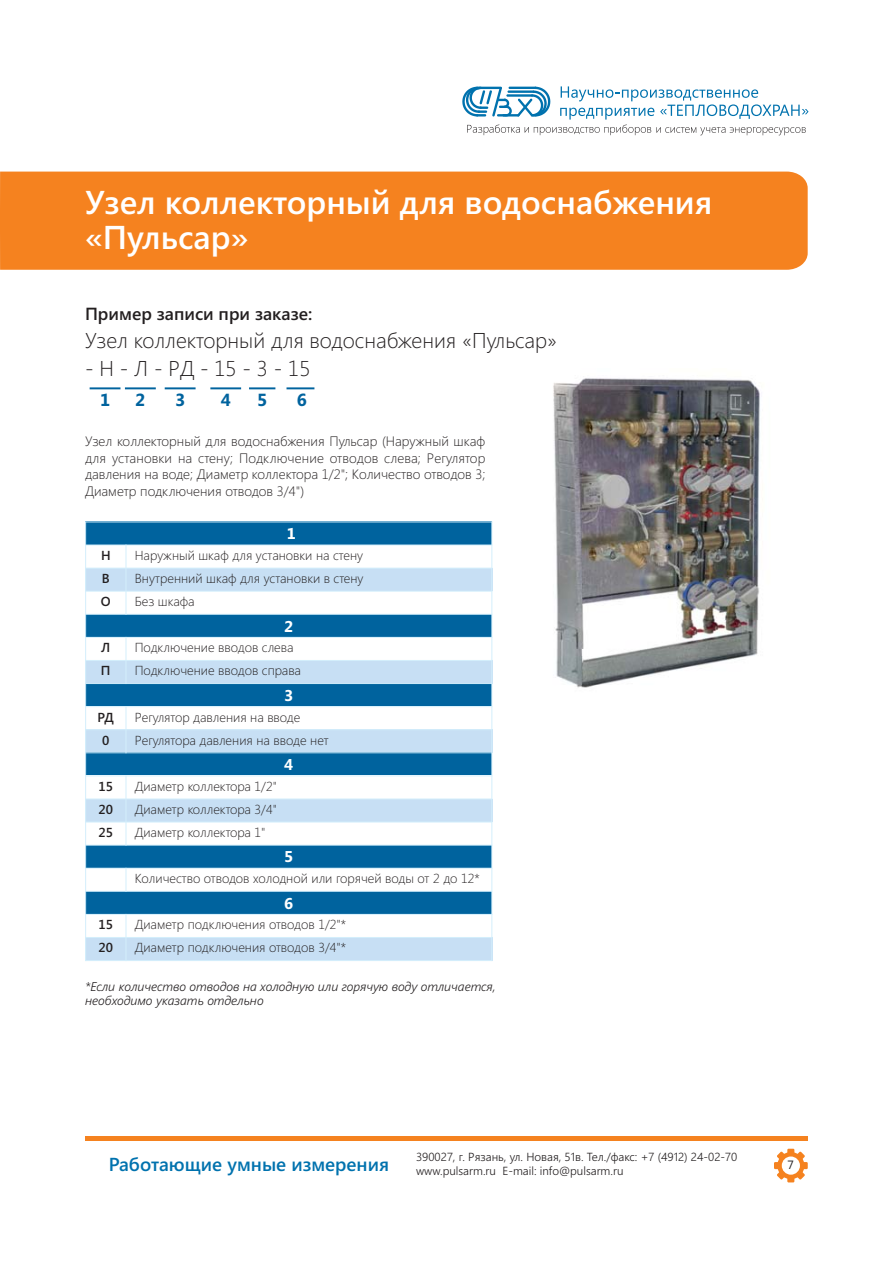
<style>
.page{position:relative;width:893px;height:1263px;background:#fff}
.page>*{position:absolute;margin:0;border:0;box-sizing:border-box;transform-origin:0 0}
.t1{font:600 33px/35.1px "Segoe UI";color:#fff}
.t2{font:300 21.45px "Segoe UI";color:#231f20}
.t3{font:600 18.75px "Segoe UI";color:#0072ae}
.t4{font:600 17.55px "Segoe UI";color:#231f20}
.t5{font:700 17.55px "Segoe UI";color:#00639e}
.t6{font:700 15.6px "Segoe UI";color:#fff}
.t7{font:300 13.65px/16.6px "Segoe UI";color:#231f20;text-align:justify}
.t8{font:300 13.05px "Segoe UI";color:#231f20}
.t9{font:600 13.05px "Segoe UI";color:#231f20}
.t10{font:italic 300 12.6px/13.6px "Segoe UI";color:#231f20}
.t11{font:12px "Segoe UI";color:#231f20}
.t12{font:300 11.7px "Segoe UI";color:#231f20}
</style>
<div class="page">
<svg style="left:462px;top:86px;width:346px;height:49px"></svg>
<div style="left:774px;top:1162px;width:34px;height:7px;background:#f5821f"></div>
<div style="left:787px;top:1149px;width:7px;height:33px;background:#f5821f"></div>
<svg style="left:777px;top:1152px;width:28px;height:28px"></svg>
<div style="left:777px;top:1152px;width:27px;height:27px;background:#f5821f;border-radius:50%"></div>
<div style="left:782px;top:1157px;width:18px;height:18px;background:#fff;border-radius:50%"></div>
<hr style="left:85px;top:1137px;width:723px;height:4px;background:#f5821f">
<img style="left:553px;top:378px;width:207px;height:310px">
<div style="left:0;top:172px;width:808px;height:98px;background:#f5821f"></div>
<div style="left:85px;top:521px;width:407px;height:24px;background:#00639e"></div>
<div style="left:85px;top:568px;width:41px;height:23px;background:#c7dff4"></div>
<div style="left:126px;top:568px;width:366px;height:23px;background:#c7dff4"></div>
<div style="left:85px;top:614px;width:407px;height:23px;background:#00639e"></div>
<div style="left:85px;top:660px;width:41px;height:24px;background:#c7dff4"></div>
<div style="left:126px;top:660px;width:366px;height:24px;background:#c7dff4"></div>
<div style="left:85px;top:684px;width:407px;height:23px;background:#00639e"></div>
<div style="left:85px;top:730px;width:41px;height:23px;background:#c7dff4"></div>
<div style="left:126px;top:730px;width:366px;height:23px;background:#c7dff4"></div>
<div style="left:85px;top:753px;width:407px;height:23px;background:#00639e"></div>
<div style="left:85px;top:799px;width:41px;height:23px;background:#c7dff4"></div>
<div style="left:126px;top:799px;width:366px;height:23px;background:#c7dff4"></div>
<div style="left:85px;top:845px;width:407px;height:23px;background:#00639e"></div>
<div style="left:85px;top:891px;width:407px;height:23px;background:#00639e"></div>
<div style="left:85px;top:937px;width:41px;height:24px;background:#c7dff4"></div>
<div style="left:126px;top:937px;width:366px;height:24px;background:#c7dff4"></div>
<hr style="left:85px;top:521px;width:1px;height:440px;background:#d4effc">
<hr style="left:125px;top:545px;width:1px;height:70px;background:#d4effc">
<hr style="left:125px;top:637px;width:1px;height:47px;background:#d4effc">
<hr style="left:125px;top:706px;width:1px;height:47px;background:#d4effc">
<hr style="left:125px;top:775px;width:1px;height:71px;background:#d4effc">
<svg style="left:125px;top:869px;width:1px;height:22px"></svg>
<hr style="left:125px;top:914px;width:1px;height:47px;background:#d4effc">
<hr style="left:491px;top:521px;width:1px;height:440px;background:#d4effc">
<hr style="left:85px;top:521px;width:407px;height:1px;background:#d4effc">
<hr style="left:85px;top:545px;width:407px;height:1px;background:#d4effc">
<hr style="left:85px;top:568px;width:407px;height:1px;background:#d4effc">
<hr style="left:85px;top:591px;width:407px;height:1px;background:#d4effc">
<hr style="left:85px;top:614px;width:407px;height:1px;background:#d4effc">
<hr style="left:85px;top:637px;width:407px;height:1px;background:#d4effc">
<hr style="left:85px;top:660px;width:407px;height:1px;background:#d4effc">
<hr style="left:85px;top:683px;width:407px;height:1px;background:#d4effc">
<hr style="left:85px;top:706px;width:407px;height:1px;background:#d4effc">
<hr style="left:85px;top:729px;width:407px;height:1px;background:#d4effc">
<hr style="left:85px;top:752px;width:407px;height:1px;background:#d4effc">
<hr style="left:85px;top:775px;width:407px;height:1px;background:#d4effc">
<hr style="left:85px;top:798px;width:407px;height:1px;background:#d4effc">
<hr style="left:85px;top:822px;width:407px;height:1px;background:#d4effc">
<hr style="left:85px;top:845px;width:407px;height:1px;background:#d4effc">
<hr style="left:85px;top:868px;width:407px;height:1px;background:#d4effc">
<hr style="left:85px;top:891px;width:407px;height:1px;background:#d4effc">
<hr style="left:85px;top:914px;width:407px;height:1px;background:#d4effc">
<hr style="left:85px;top:937px;width:407px;height:1px;background:#d4effc">
<hr style="left:85px;top:960px;width:407px;height:1px;background:#d4effc">
<hr style="left:90px;top:387px;width:30px;height:2px;background:#00639e">
<hr style="left:125px;top:387px;width:31px;height:2px;background:#00639e">
<hr style="left:165px;top:387px;width:31px;height:2px;background:#00639e">
<hr style="left:210px;top:387px;width:31px;height:2px;background:#00639e">
<hr style="left:249px;top:387px;width:26px;height:2px;background:#00639e">
<hr style="left:286px;top:387px;width:28px;height:2px;background:#00639e">
<h1 class="t1" style="left:85px;top:185px;width:629px">Узел коллекторный для водоснабжения «Пульсар»</h1>
<h3 class="t4" style="left:85px;top:304px;width:229px">Пример записи при заказе:</h3>
<h2 class="t2" style="left:85px;top:328px;width:474px">Узел коллекторный для водоснабжения «Пульсар»</h2>
<h2 class="t2" style="left:85px;top:356px;width:227px">- Н - Л - РД - 15 - 3 - 15</h2>
<h3 class="t5" style="left:100px;top:390px;width:12px">1</h3>
<h3 class="t5" style="left:135px;top:390px;width:12px">2</h3>
<h3 class="t5" style="left:175px;top:390px;width:12px">3</h3>
<h3 class="t5" style="left:221px;top:390px;width:12px">4</h3>
<h3 class="t5" style="left:257px;top:390px;width:12px">5</h3>
<h3 class="t5" style="left:297px;top:390px;width:12px">6</h3>
<p class="t7" style="left:85px;top:433px;width:402px">Узел коллекторный для водоснабжения Пульсар (Наружный шкаф для установки на стену; Подключение отводов слева; Регулятор давления на воде; Диаметр коллектора 1/2"; Количество отводов 3; Диаметр подключения отводов 3/4")</p>
<p class="t6" style="left:287px;top:525px;width:11px">1</p>
<p class="t9" style="left:101px;top:548px;width:11px">Н</p>
<p class="t8" style="left:135px;top:548px;width:230px">Наружный шкаф для установки на стену</p>
<p class="t9" style="left:102px;top:571px;width:9px">В</p>
<p class="t8" style="left:135px;top:571px;width:230px">Внутренний шкаф для установки в стену</p>
<p class="t9" style="left:101px;top:594px;width:11px">О</p>
<p class="t8" style="left:135px;top:594px;width:61px">Без шкафа</p>
<p class="t6" style="left:284px;top:617px;width:11px">2</p>
<p class="t9" style="left:101px;top:640px;width:11px">Л</p>
<p class="t8" style="left:135px;top:640px;width:160px">Подключение вводов слева</p>
<p class="t9" style="left:101px;top:663px;width:11px">П</p>
<p class="t8" style="left:135px;top:663px;width:168px">Подключение вводов справа</p>
<p class="t6" style="left:284px;top:686px;width:11px">3</p>
<p class="t9" style="left:98px;top:709px;width:18px">РД</p>
<p class="t8" style="left:135px;top:709px;width:167px">Регулятор давления на вводе</p>
<p class="t9" style="left:102px;top:733px;width:9px">0</p>
<p class="t8" style="left:135px;top:733px;width:195px">Регулятора давления на вводе нет</p>
<p class="t6" style="left:284px;top:756px;width:11px">4</p>
<p class="t9" style="left:99px;top:779px;width:16px">15</p>
<p class="t8" style="left:135px;top:779px;width:144px">Диаметр коллектора 1/2"</p>
<p class="t9" style="left:99px;top:802px;width:16px">20</p>
<p class="t8" style="left:135px;top:802px;width:144px">Диаметр коллектора 3/4"</p>
<p class="t9" style="left:99px;top:825px;width:16px">25</p>
<p class="t8" style="left:135px;top:825px;width:132px">Диаметр коллектора 1"</p>
<p class="t6" style="left:284px;top:848px;width:11px">5</p>
<p class="t8" style="left:135px;top:871px;width:347px">Количество отводов холодной или горячей воды от 2 до 12*</p>
<p class="t6" style="left:284px;top:894px;width:11px">6</p>
<p class="t9" style="left:99px;top:917px;width:16px">15</p>
<p class="t8" style="left:135px;top:917px;width:213px">Диаметр подключения отводов 1/2"*</p>
<p class="t9" style="left:99px;top:940px;width:16px">20</p>
<p class="t8" style="left:135px;top:940px;width:213px">Диаметр подключения отводов 3/4"*</p>
<p class="t10" style="left:85px;top:980px;width:412px">*Если количество отводов на холодную или горячую воду отличается, необходимо указать отдельно</p>
<p class="t12" style="left:416px;top:1151px;width:323px">390027, г. Рязань, ул. Новая, 51в. Тел./факс: +7 (4912) 24-02-70</p>
<h3 class="t3" style="left:109px;top:1153px;width:282px">Работающие умные измерения</h3>
<p class="t12" style="left:416px;top:1164px;width:209px">www.pulsarm.ru E-mail: info@pulsarm.ru</p>
<p class="t11" style="left:787px;top:1158px;width:8px">7</p>
</div>
